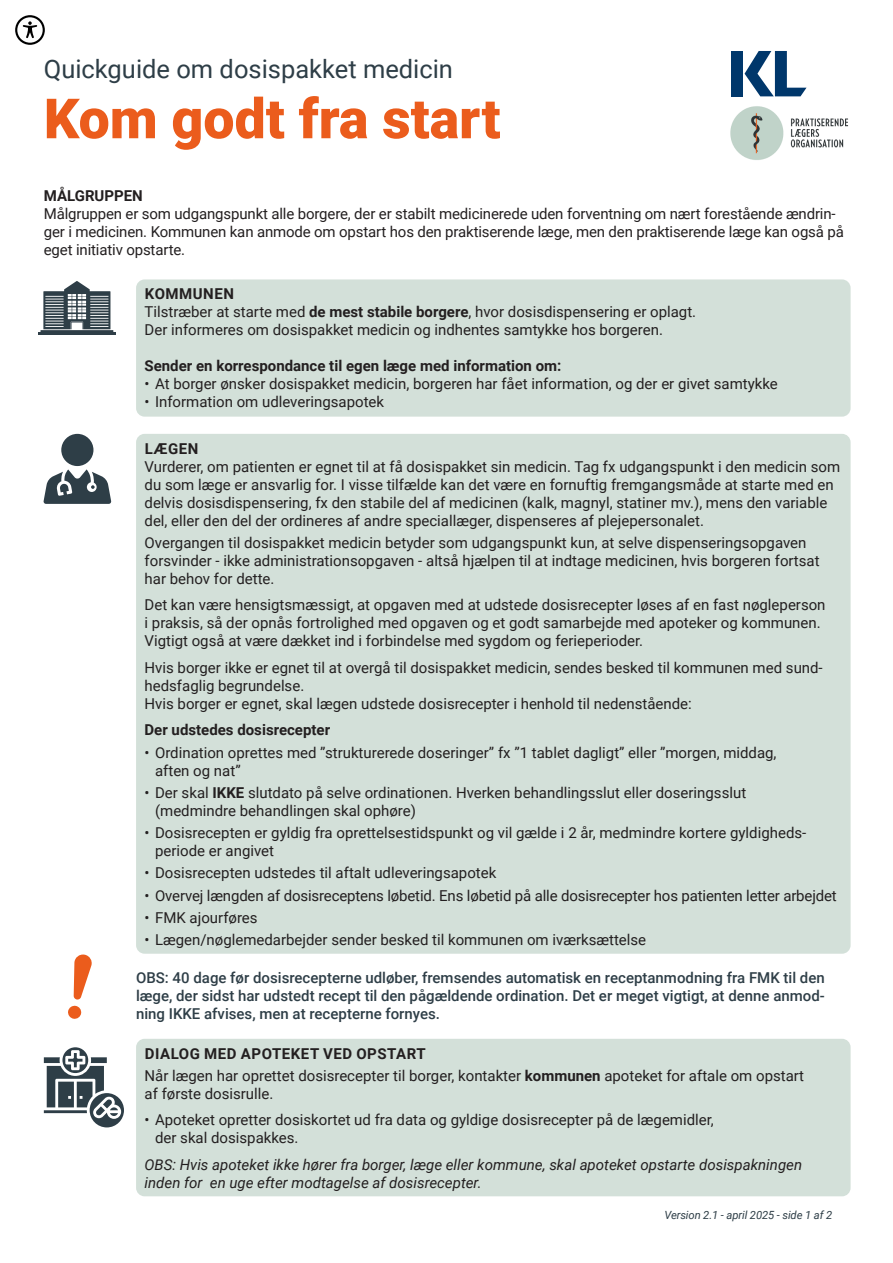
<style>
.page{position:relative;width:893px;height:1263px;background:#fff}
.page>*{position:absolute;margin:0;border:0;box-sizing:border-box;transform-origin:0 0}
.t1{font:900 55.5px "Roboto";color:#eb5c1c}
.t2{font:25.5px "Roboto";color:#2e3e47}
.t3{font:15px/18px "Roboto";color:#231f20}
.t4{font:500 15px/18px "Roboto";color:#2e3e47;text-align:justify}
.t5{font:italic 15px/18px "Roboto";color:#231f20}
.t6{font:700 15px "Roboto";color:#231f20}
.t7{font:700 15px "Roboto";letter-spacing:.035em;color:#231f20}
.t8{font:italic 11.25px "Roboto";letter-spacing:-.01em;color:#2e3e47}
.s1{font-weight:700}
</style>
<div class="page">
<img style="left:730px;top:106px;width:118px;height:54px">
<div style="left:731px;top:51px;width:12px;height:45px;background:#00376b"></div>
<svg style="left:745px;top:51px;width:61px;height:45px"></svg>
<div style="left:136px;top:279px;width:715px;height:138px;background:#d3e0d9;border-radius:9px"></div>
<svg style="left:38px;top:281px;width:77px;height:54px"></svg>
<div style="left:136px;top:1039px;width:715px;height:157px;background:#d3e0d9;border-radius:9px"></div>
<svg style="left:44px;top:1047px;width:80px;height:80px"></svg>
<div style="left:136px;top:434px;width:715px;height:520px;background:#d3e0d9;border-radius:9px"></div>
<svg style="left:43px;top:434px;width:68px;height:70px"></svg>
<svg style="left:68px;top:954px;width:24px;height:65px"></svg>
<svg style="left:15px;top:15px;width:30px;height:30px"></svg>
<p class="t2" style="left:44px;top:51px;width:411px">Quickguide om dosispakket medicin</p>
<p class="t1" style="left:44px;top:80px;width:458px">Kom godt fra start</p>
<p class="t6" style="left:44px;top:185px;width:101px">MÅLGRUPPEN</p>
<p class="t3" style="left:44px;top:204px;width:801px">Målgruppen er som udgangspunkt alle borgere, der er stabilt medicinerede uden forventning om nært forestående ændrin&shy;ger i medicinen. Kommunen kan anmode om opstart hos den praktiserende læge, men den praktiserende læge kan også på eget initiativ opstarte.</p>
<p class="t3" style="left:145px;top:284px;width:553px"><span class="s1">KOMMUNEN<br></span>Tilstræber at starte med <span class="s1">de mest stabile borgere</span>, hvor dosisdispensering er oplagt.<br>Der informeres om dosispakket medicin og indhentes samtykke hos borgeren.</p>
<p class="t6" style="left:145px;top:355px;width:418px">Sender en korrespondance til egen læge med information om:</p>
<p class="t3" style="left:145px;top:374px;width:635px">• At borger ønsker dosispakket medicin, borgeren har fået information, og der er givet samtykke</p>
<p class="t3" style="left:145px;top:392px;width:241px">• Information om udleveringsapotek</p>
<p class="t3" style="left:145px;top:439px;width:697px"><span class="s1">LÆGEN<br></span>Vurderer, om patienten er egnet til at få dosispakket sin medicin. Tag fx udgangspunkt i den medicin som du som læge er ansvarlig for. I visse tilfælde kan det være en fornuftig fremgangsmåde at starte med en delvis dosisdispensering, fx den stabile del af medicinen (kalk, magnyl, statiner mv.), mens den variable del, eller den del der ordineres af andre speciallæger, dispenseres af plejepersonalet.</p>
<p class="t3" style="left:145px;top:533px;width:677px">Overgangen til dosispakket medicin betyder som udgangspunkt kun, at selve dispenseringsopgaven forsvinder - ikke administrationsopgaven - altså hjælpen til at indtage medicinen, hvis borgeren fortsat har behov for dette.</p>
<p class="t3" style="left:145px;top:595px;width:682px">Det kan være hensigtsmæssigt, at opgaven med at udstede dosisrecepter løses af en fast nøgleperson i praksis, så der opnås fortrolighed med opgaven og et godt samarbejde med apoteker og kommunen.<br>Vigtigt også at være dækket ind i forbindelse med sygdom og ferieperioder.</p>
<p class="t3" style="left:145px;top:658px;width:680px">Hvis borger ikke er egnet til at overgå til dosispakket medicin, sendes besked til kommunen med sund&shy;hedsfaglig begrundelse.<br>Hvis borger er egnet, skal lægen udstede dosisrecepter i henhold til nedenstående:</p>
<p class="t6" style="left:145px;top:719px;width:187px">Der udstedes dosisrecepter</p>
<p class="t3" style="left:155px;top:743px;width:623px;text-indent:-10px">• Ordination oprettes med ”strukturerede doseringer” fx ”1 tablet dagligt” eller ”morgen, middag, aften og nat”</p>
<p class="t3" style="left:155px;top:783px;width:593px;text-indent:-10px">• Der skal <span class="s1">IKKE</span> slutdato på selve ordinationen. Hverken behandlingsslut eller doseringsslut (medmindre behandlingen skal ophøre)</p>
<p class="t3" style="left:155px;top:823px;width:653px;text-indent:-10px">• Dosisrecepten er gyldig fra oprettelsestidspunkt og vil gælde i 2 år, medmindre kortere gyldigheds&shy;periode er angivet</p>
<p class="t3" style="left:145px;top:863px;width:353px">• Dosisrecepten udstedes til aftalt udleveringsapotek</p>
<p class="t3" style="left:145px;top:886px;width:694px">• Overvej længden af dosisreceptens løbetid. Ens løbetid på alle dosisrecepter hos patienten letter arbejdet</p>
<p class="t3" style="left:145px;top:908px;width:115px">• FMK ajourføres</p>
<p class="t3" style="left:145px;top:930px;width:503px">• Lægen/nøglemedarbejder sender besked til kommunen om iværksættelse</p>
<p class="t4" style="left:136px;top:968px;width:690px">OBS: 40 dage før dosisrecepterne udløber, fremsendes automatisk en receptanmodning fra FMK til den læge, der sidst har udstedt recept til den pågældende ordination. Det er meget vigtigt, at denne anmod&shy;ning IKKE afvises, men at recepterne fornyes.</p>
<p class="t7" style="left:145px;top:1043px;width:282px">DIALOG MED APOTEKET VED OPSTART</p>
<p class="t3" style="left:145px;top:1066px;width:661px">Når lægen har oprettet dosisrecepter til borger, kontakter <span class="s1">kommunen</span> apoteket for aftale om opstart af første dosisrulle.</p>
<p class="t3" style="left:155px;top:1110px;width:560px;text-indent:-10px">• Apoteket opretter dosiskortet ud fra data og gyldige dosisrecepter på de lægemidler, der skal dosispakkes.</p>
<p class="t5" style="left:145px;top:1155px;width:659px">OBS: Hvis apoteket ikke hører fra borger, læge eller kommune, skal apoteket opstarte dosispakningen inden for en uge efter modtagelse af dosisrecepter.</p>
<p class="t8" style="left:664px;top:1207px;width:169px">Version 2.1 - april 2025 - side 1 af 2</p>
</div>
